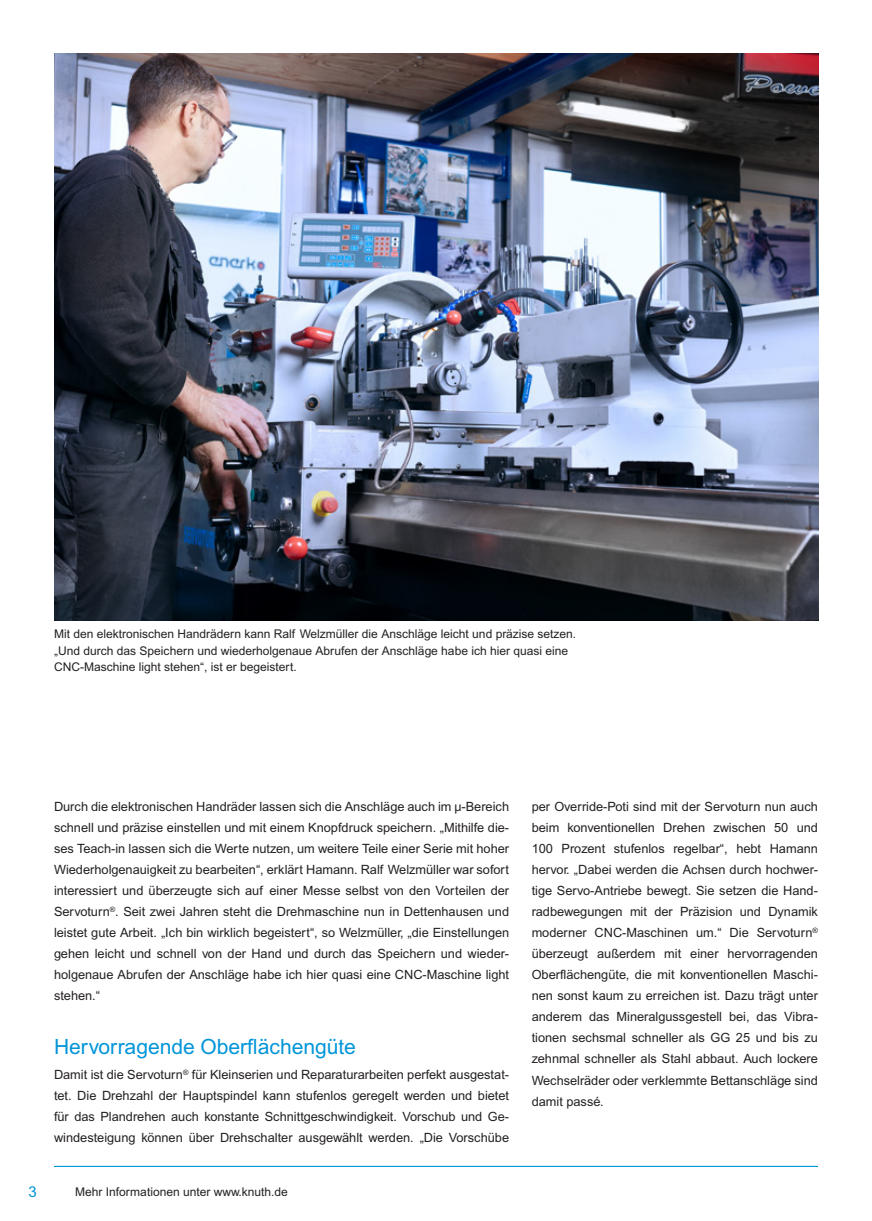
<style>
.page{position:relative;width:872px;height:1221px;background:#fff}
.page>*{position:absolute;margin:0;border:0;box-sizing:border-box;transform-origin:0 0}
.fliesstext-redaktion{font:21px "Arial MT Pro Cyr";color:#0095d9}
.Seitenzahl{font:15px "Arial MT Pro";color:#0095d9}
.fliesstext-redaktion-2{font:12.75px/21px "Arial MT Pro";color:#231f20;text-align:justify}
.Grundtext{font:12px/16.5px "Arial MT Pro";color:#231f20}
</style>
<div class="page">
<img style="left:54px;top:54px;width:765px;height:567px">
<hr style="left:54px;top:1165px;width:764px;height:1px;background:#0095d9">
<p class="Grundtext" style="left:54px;top:626px;width:523px">Mit den elektronischen Handrädern kann Ralf Welzmüller die Anschläge leicht und präzise setzen. „Und durch das Speichern und wiederholgenaue Abrufen der Anschläge habe ich hier quasi eine<br>CNC-Maschine light stehen“, ist er begeistert.</p>
<p class="fliesstext-redaktion-2" style="left:54px;top:797px;width:456px">Durch die elektronischen Handräder lassen sich die Anschläge auch im µ-Bereich schnell und präzise einstellen und mit einem Knopfdruck speichern. „Mithilfe die&shy;ses Teach-in lassen sich die Werte nutzen, um weitere Teile einer Serie mit hoher Wiederholgenauigkeit zu bearbeiten“, erklärt Hamann. Ralf Welzmüller war sofort interessiert und überzeugte sich auf einer Messe selbst von den Vorteilen der Servoturn<sup>®</sup>. Seit zwei Jahren steht die Drehmaschine nun in Dettenhausen und leistet gute Arbeit. „Ich bin wirklich begeistert“, so Welzmüller, „die Einstellungen gehen leicht und schnell von der Hand und durch das Speichern und wieder&shy;holgenaue Abrufen der Anschläge habe ich hier quasi eine CNC-Maschine light stehen.“</p>
<p class="fliesstext-redaktion" style="left:54px;top:1034px;width:303px">Hervorragende Oberflächengüte</p>
<p class="fliesstext-redaktion-2" style="left:54px;top:1064px;width:456px">Damit ist die Servoturn<sup>®</sup> für Kleinserien und Reparaturarbeiten perfekt ausgestat&shy;tet. Die Drehzahl der Hauptspindel kann stufenlos geregelt werden und bietet für das Plandrehen auch konstante Schnittgeschwindigkeit. Vorschub und Ge&shy;windesteigung können über Drehschalter ausgewählt werden. „Die Vorschübe</p>
<p class="Seitenzahl" style="left:28px;top:1182px;width:10px">3</p>
<p class="Grundtext" style="left:75px;top:1183px;width:214px">Mehr Informationen unter www.knuth.de</p>
<p class="fliesstext-redaktion-2" style="left:531px;top:797px;width:288px">per Override-Poti sind mit der Servoturn nun auch beim konventionellen Drehen zwischen 50 und 100 Prozent stufenlos regelbar“, hebt Hamann hervor. „Dabei werden die Achsen durch hochwer&shy;tige Servo-Antriebe bewegt. Sie setzen die Hand&shy;radbewegungen mit der Präzision und Dynamik moderner CNC-Maschinen um.“ Die Servoturn<sup>® </sup>überzeugt außerdem mit einer hervorragenden Oberflächengüte, die mit konventionellen Maschi&shy;nen sonst kaum zu erreichen ist. Dazu trägt unter anderem das Mineralgussgestell bei, das Vibra&shy;tionen sechsmal schneller als GG 25 und bis zu zehnmal schneller als Stahl abbaut. Auch lockere Wechselräder oder verklemmte Bettanschläge sind damit passé.</p>
</div>
